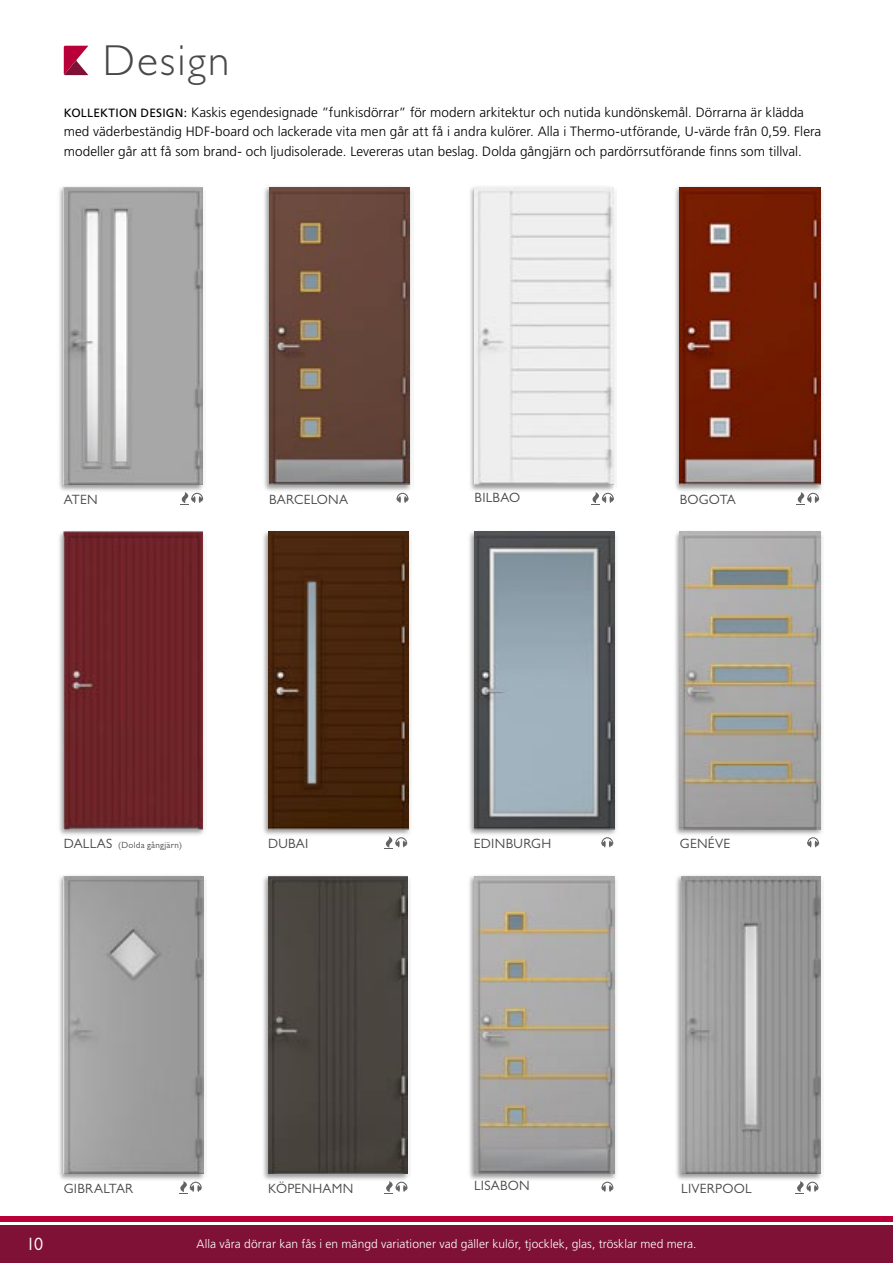
<style>
.page{position:relative;width:893px;height:1263px;background:#fff}
.page>*{position:absolute;margin:0;border:0;box-sizing:border-box;transform-origin:0 0}
.t1{font:300 43.5px "Gill Sans";letter-spacing:.05em;color:#484848}
.t2{font:18px "Gill Sans";color:#fff}
.t3{font:300 13.5px/19.5px "Frutiger";letter-spacing:.005em;color:#000}
.t4{font:13.5px "Gill Sans";letter-spacing:.02em;color:#484848}
.t5{font:300 12px "Frutiger";letter-spacing:.01em;color:#fff}
.t6{font:9px "Gill Sans";letter-spacing:.03em;color:#484848}
.s1{font-weight:400;font-size:12px}
.s2{font-size:13.5px}
</style>
<div class="page">
<div style="left:0;top:1225px;width:893px;height:38px;background:#7e1135"></div>
<div style="left:0;top:1216px;width:893px;height:5px;background:#ba0039"></div>
<svg style="left:64px;top:46px;width:24px;height:29px"></svg>
<div style="left:261px;top:873px;width:149px;height:308px;background:#000;opacity:.4"></div>
<img style="left:268px;top:876px;width:139px;height:298px">
<svg style="left:385px;top:1181px;width:23px;height:13px"></svg>
<div style="left:56px;top:873px;width:150px;height:308px;background:#000;opacity:.4"></div>
<img style="left:64px;top:876px;width:139px;height:298px">
<svg style="left:179px;top:1181px;width:23px;height:13px"></svg>
<div style="left:262px;top:184px;width:151px;height:308px;background:#000;opacity:.4"></div>
<img style="left:269px;top:187px;width:141px;height:298px">
<svg style="left:396px;top:492px;width:13px;height:11px"></svg>
<div style="left:260px;top:528px;width:152px;height:309px;background:#000;opacity:.4"></div>
<img style="left:268px;top:532px;width:141px;height:297px">
<svg style="left:384px;top:836px;width:23px;height:13px"></svg>
<div style="left:672px;top:184px;width:152px;height:308px;background:#000;opacity:.4"></div>
<img style="left:680px;top:187px;width:141px;height:298px">
<svg style="left:796px;top:492px;width:23px;height:13px"></svg>
<div style="left:674px;top:873px;width:150px;height:308px;background:#000;opacity:.4"></div>
<img style="left:681px;top:876px;width:140px;height:298px">
<svg style="left:796px;top:1181px;width:22px;height:13px"></svg>
<div style="left:467px;top:184px;width:150px;height:308px;background:#000;opacity:.4"></div>
<img style="left:475px;top:187px;width:138px;height:298px">
<svg style="left:591px;top:492px;width:23px;height:13px"></svg>
<div style="left:56px;top:184px;width:150px;height:308px;background:#000;opacity:.4"></div>
<img style="left:64px;top:187px;width:138px;height:298px">
<svg style="left:180px;top:492px;width:23px;height:13px"></svg>
<div style="left:672px;top:528px;width:152px;height:309px;background:#000;opacity:.4"></div>
<img style="left:680px;top:532px;width:141px;height:297px">
<svg style="left:807px;top:837px;width:12px;height:10px"></svg>
<div style="left:466px;top:873px;width:152px;height:308px;background:#000;opacity:.4"></div>
<img style="left:474px;top:876px;width:141px;height:298px">
<svg style="left:601px;top:1181px;width:12px;height:11px"></svg>
<div style="left:466px;top:528px;width:152px;height:309px;background:#000;opacity:.4"></div>
<img style="left:474px;top:532px;width:141px;height:297px">
<svg style="left:601px;top:837px;width:12px;height:10px"></svg>
<div style="left:56px;top:528px;width:150px;height:309px;background:#000;opacity:.4"></div>
<img style="left:64px;top:532px;width:139px;height:297px">
<h1 class="t1" style="left:103px;top:36px;width:128px">Design</h1>
<p class="t3" style="left:64px;top:102px;width:759px"><span class="s1">KOLLEKTION DESIGN:</span> Kaskis egendesignade ”funkisdörrar” för modern arkitektur och nutida kundönskemål. Dörrarna är klädda med väderbeständig HDF-board och lackerade vita men går att få i andra kulörer. Alla i Thermo-utförande, U-värde från 0,59. Flera modeller går att få som brand- och ljudisolerade. Levereras utan beslag. Dolda gångjärn och pardörrsutförande finns som tillval.</p>
<p class="t4" style="left:64px;top:491px;width:35px">ATEN</p>
<p class="t4" style="left:475px;top:489px;width:47px">BILBAO</p>
<p class="t4" style="left:269px;top:491px;width:80px">BARCELONA</p>
<p class="t4" style="left:680px;top:491px;width:57px">BOGOTA</p>
<p class="t6" style="left:64px;top:840px;width:120px"><span class="s2">DALLAS</span> (Dolda gångjärn)</p>
<p class="t4" style="left:474px;top:836px;width:79px">EDINBURGH</p>
<p class="t4" style="left:268px;top:836px;width:42px">DUBAI</p>
<p class="t4" style="left:680px;top:836px;width:52px">GENÉVE</p>
<p class="t4" style="left:64px;top:1180px;width:71px">GIBRALTAR</p>
<p class="t4" style="left:268px;top:1180px;width:86px">KÖPENHAMN</p>
<p class="t4" style="left:474px;top:1178px;width:57px">LISABON</p>
<p class="t4" style="left:681px;top:1180px;width:72px">LIVERPOOL</p>
<h2 class="t2" style="left:26px;top:1233px;width:19px">10</h2>
<p class="t5" style="left:197px;top:1237px;width:501px">Alla våra dörrar kan fås i en mängd variationer vad gäller kulör, tjocklek, glas, trösklar med mera.</p>
</div>
